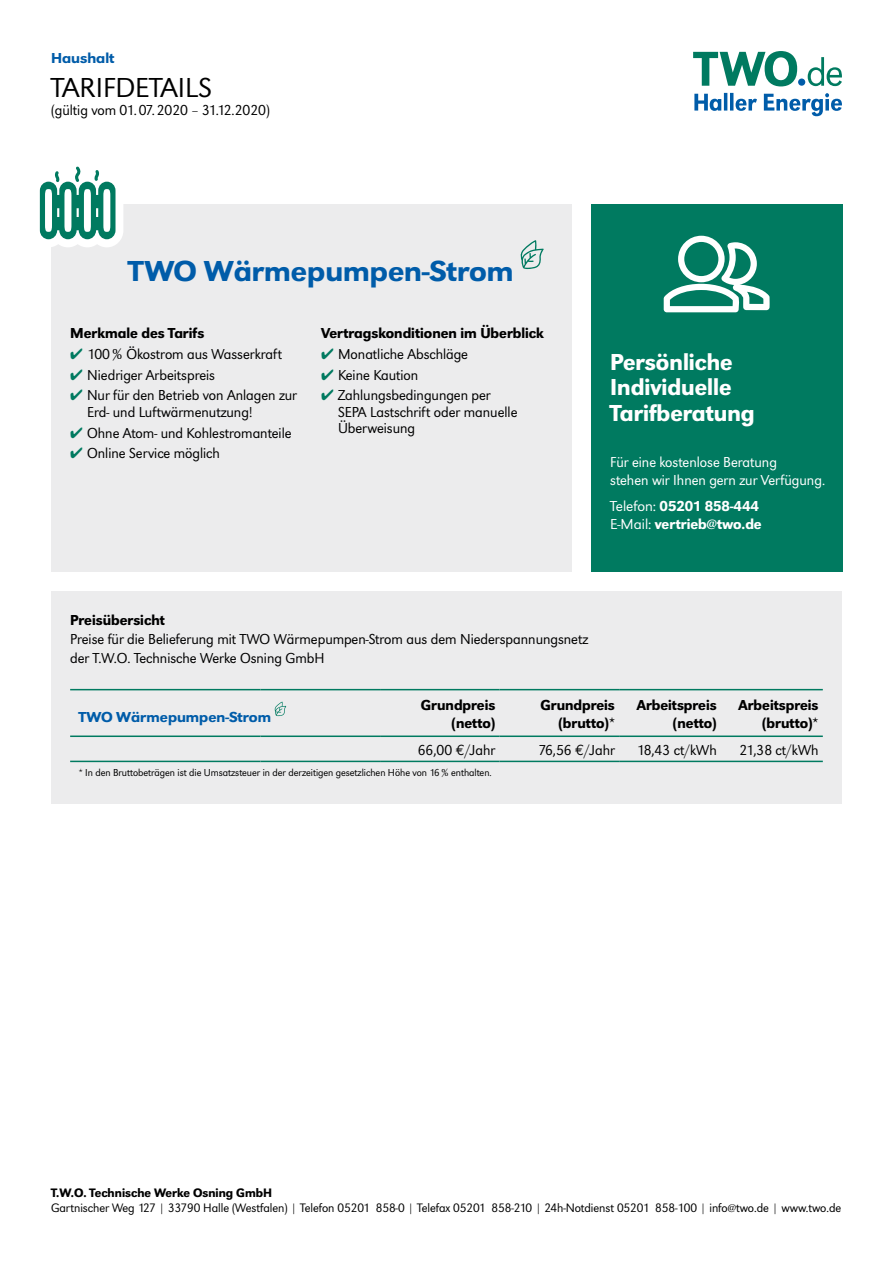
<style>
.page{position:relative;width:893px;height:1263px;background:#fff}
.page>*{position:absolute;margin:0;border:0;box-sizing:border-box;transform-origin:0 0}
.t1{font:500 expanded 30px "URW Grotesk T";color:#005ca9}
.t2{font:28.5px "URW Grotesk T Ligh Wide";color:#000}
.t3{font:500 24px/25.5px "URW Grotesk T";color:#fff}
.t4{font:15px/16.5px "URW Grotesk T Ligh";color:#000}
.t5{font:500 15px/18px "URW Grotesk T";color:#000;text-align:right}
.t6{font:15px/18px "URW Grotesk T Ligh";color:#fff}
.t7{font:500 15px/18px "URW Grotesk T";color:#fff}
.t8{font:500 expanded 15px "URW Grotesk T";color:#005ca9}
.t9{font:12.75px "URW Grotesk T Ligh";color:#000}
.t10{font:500 12.75px "URW Grotesk T";color:#000}
.t11{font:10.5px "URW Grotesk T Ligh";color:#000}
.s1{color:#007a60}
.s2{font-family:"URW Grotesk T Ligh Wide";font-weight:400}
.s3{font-family:"Euro Mono"}
</style>
<div class="page">
<div style="left:591px;top:204px;width:251px;height:368px;background:#007a60"></div>
<div style="left:51px;top:204px;width:521px;height:368px;background:#ececed"></div>
<svg style="left:664px;top:236px;width:106px;height:76px"></svg>
<svg style="left:39px;top:166px;width:84px;height:81px"></svg>
<div style="left:51px;top:591px;width:791px;height:213px;background:#ececed"></div>
<hr style="left:70px;top:689px;width:191px;height:1px;background:#007a60">
<hr style="left:261px;top:689px;width:119px;height:1px;background:#007a60">
<hr style="left:380px;top:689px;width:120px;height:1px;background:#007a60">
<hr style="left:500px;top:689px;width:119px;height:1px;background:#007a60">
<hr style="left:619px;top:689px;width:102px;height:1px;background:#007a60">
<hr style="left:721px;top:689px;width:102px;height:1px;background:#007a60">
<hr style="left:70px;top:735px;width:191px;height:2px;background:#007a60">
<hr style="left:261px;top:735px;width:119px;height:2px;background:#007a60">
<hr style="left:380px;top:735px;width:120px;height:2px;background:#007a60">
<hr style="left:500px;top:735px;width:119px;height:2px;background:#007a60">
<hr style="left:619px;top:735px;width:102px;height:2px;background:#007a60">
<hr style="left:721px;top:735px;width:102px;height:2px;background:#007a60">
<hr style="left:70px;top:761px;width:191px;height:1px;background:#007a60">
<hr style="left:261px;top:761px;width:119px;height:1px;background:#007a60">
<hr style="left:380px;top:761px;width:120px;height:1px;background:#007a60">
<hr style="left:500px;top:761px;width:119px;height:1px;background:#007a60">
<hr style="left:619px;top:761px;width:102px;height:1px;background:#007a60">
<hr style="left:721px;top:761px;width:102px;height:1px;background:#007a60">
<svg style="left:274px;top:702px;width:12px;height:14px"></svg>
<svg style="left:520px;top:240px;width:24px;height:29px"></svg>
<svg style="left:694px;top:93px;width:148px;height:23px"></svg>
<svg style="left:693px;top:51px;width:149px;height:35px"></svg>
<div style="left:798px;top:79px;width:7px;height:7px;background:#005ca9;border-radius:50%"></div>
<p class="t8" style="left:51px;top:49px;width:65px">Haushalt</p>
<h2 class="t2" style="left:51px;top:71px;width:163px">TARIFDETAILS</h2>
<p class="t4" style="left:51px;top:102px;width:220px">(gültig vom 01.07.2020 – 31.12.2020)</p>
<h1 class="t1" style="left:129px;top:253px;width:386px">TWO Wärmepumpen-Strom</h1>
<p class="t5" style="left:70px;top:324px;width:136px">Merkmale des Tarifs</p>
<p class="t4" style="left:70px;top:345px;width:213px"><span class="s1">✔</span> 100% Ökostrom aus Wasserkraft</p>
<p class="t4" style="left:70px;top:366px;width:146px"><span class="s1">✔</span> Niedriger Arbeitspreis</p>
<p class="t4" style="left:87px;top:387px;width:211px;text-indent:-17px"><span class="s1">✔</span> Nur für den Betrieb von Anlagen zur<br>Erd- und Luftwärmenutzung!</p>
<p class="t4" style="left:70px;top:424px;width:223px"><span class="s1">✔</span> Ohne Atom- und Kohlestromanteile</p>
<p class="t4" style="left:70px;top:445px;width:151px"><span class="s1">✔</span> Online Service möglich</p>
<p class="t5" style="left:321px;top:324px;width:225px">Vertragskonditionen im Überblick</p>
<p class="t4" style="left:321px;top:346px;width:149px"><span class="s1">✔</span> Monatliche Abschläge</p>
<p class="t4" style="left:321px;top:366px;width:99px"><span class="s1">✔</span> Keine Kaution</p>
<p class="t4" style="left:338px;top:387px;width:181px;text-indent:-17px"><span class="s1">✔</span> Zahlungsbedingungen per<br>SEPA Lastschrift oder manuelle<br>Überweisung</p>
<h3 class="t3" style="left:610px;top:349px;width:146px">Persönliche<br>Individuelle<br>Tarifberatung</h3>
<p class="t6" style="left:610px;top:453px;width:216px">Für eine kostenlose Beratung<br>stehen wir Ihnen gern zur Verfügung.</p>
<p class="t7" style="left:610px;top:497px;width:153px"><span class="s2">Telefon:</span> 05201 858-444<br><span class="s2">E-Mail:</span> vertrieb@two.de</p>
<p class="t5" style="left:70px;top:611px;width:96px">Preisübersicht</p>
<p class="t4" style="left:70px;top:630px;width:520px;line-height:19.2px">Preise für die Belieferung mit TWO Wärmepumpen-Strom aus dem Niederspannungsnetz der T.W.O. Technische Werke Osning GmbH</p>
<p class="t5" style="left:421px;top:696px;width:76px">Grundpreis (netto)</p>
<p class="t5" style="left:540px;top:696px;width:76px">Grundpreis (brutto)*</p>
<p class="t5" style="left:637px;top:696px;width:82px">Arbeitspreis (netto)</p>
<p class="t5" style="left:738px;top:696px;width:82px">Arbeitspreis (brutto)*</p>
<p class="t4" style="left:418px;top:742px;width:79px">66,00 <span class="s3">€</span>/Jahr</p>
<p class="t4" style="left:538px;top:742px;width:78px">76,56 <span class="s3">€</span>/Jahr</p>
<p class="t4" style="left:637px;top:742px;width:81px">18,43 ct/kWh</p>
<p class="t4" style="left:739px;top:742px;width:81px">21,38 ct/kWh</p>
<p class="t11" style="left:79px;top:766px;width:415px">* In den Bruttobeträgen ist die Umsatzsteuer in der derzeitigen gesetzlichen Höhe von 16% enthalten.</p>
<p class="t8" style="left:79px;top:708px;width:194px">TWO Wärmepumpen-Strom</p>
<p class="t10" style="left:51px;top:1185px;width:223px">T.W.O. Technische Werke Osning GmbH</p>
<p class="t9" style="left:51px;top:1200px;width:792px">Gartnischer Weg 127 | 33790 Halle (Westfalen) | Telefon 05201 858-0 | Telefax 05201 858-210 | 24h-Notdienst 05201 858-100 | info@two.de | www.two.de</p>
</div>
